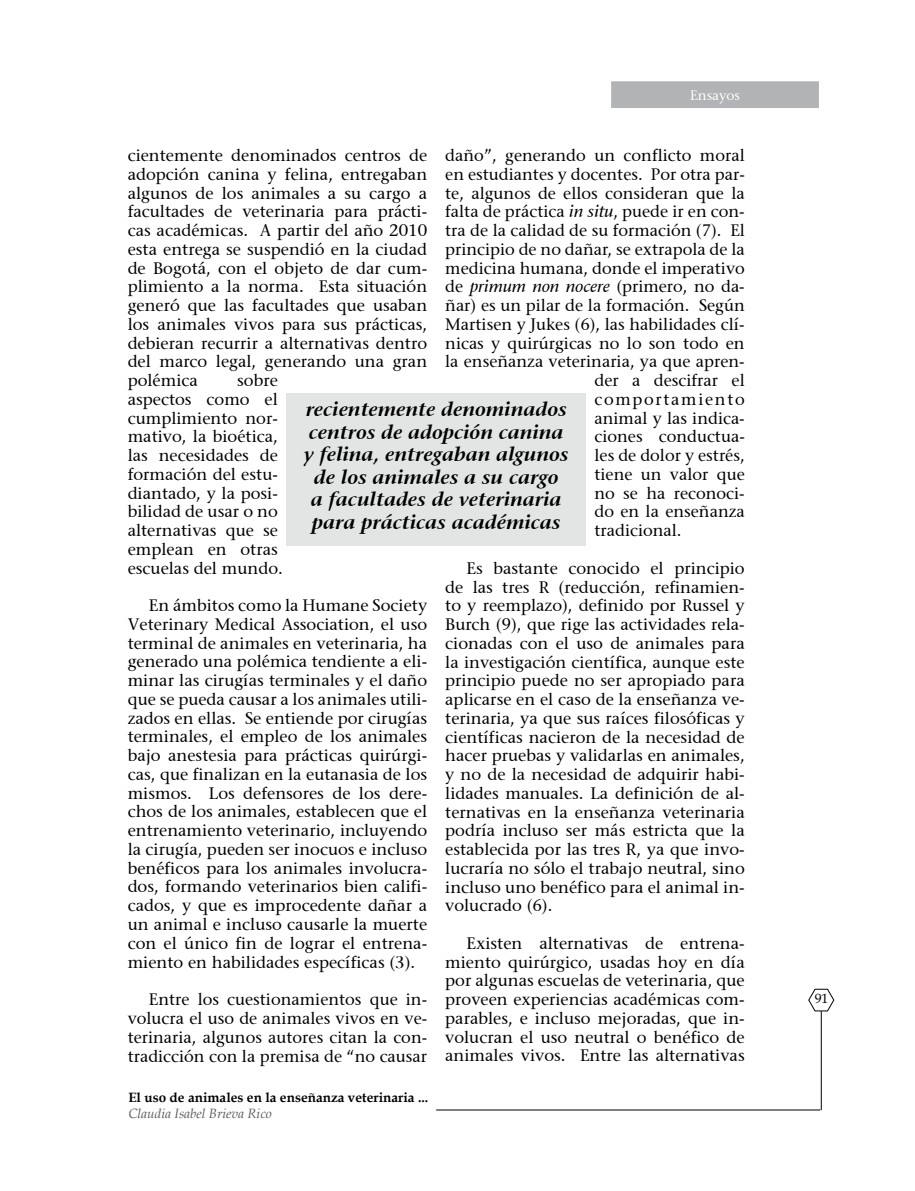
<style>
.page{position:relative;width:915px;height:1191px;background:#fff}
.page>*{position:absolute;margin:0;border:0;box-sizing:border-box;transform-origin:0 0}
.t1{font:italic 600 19.5px/22.5px "Mesouran Serif S Si";color:#000;text-align:center}
.t2{font:16.5px/18.8px "Mesouran Serif S Si";color:#000;text-align:justify}
.t3{font:16.5px "Mesouran Serif S Si";letter-spacing:.1em;color:#000}
.t4{font:700 13.5px "Book Antiqua";color:#000}
.t5{font:italic 13.5px "Book Antiqua";color:#58585a}
.t6{font:13.5px "Mesouran Serif S Si";color:#fff}
.t7{font:13.5px "Book Antiqua";color:#000}
.s1{font-style:italic}
</style>
<div class="page">
<svg style="left:808px;top:988px;width:25px;height:23px"></svg>
<hr style="left:436px;top:1109px;width:384px;height:1px;background:#000">
<hr style="left:820px;top:1011px;width:1px;height:99px;background:#000">
<div style="left:609px;top:80px;width:211px;height:30px;background:#b1b3b4;border:2px solid #fff"></div>
<div style="left:286px;top:393px;width:299px;height:152px;background:#e3e4e4"></div>
<p class="t6" style="left:689px;top:87px;width:52px">Ensayos</p>
<p class="t2" style="left:445px;top:146px;width:301px">daño”, generando un conflicto moral</p>
<p class="t2" style="left:445px;top:165px;width:301px">en estudiantes y docentes. Por otra par-</p>
<p class="t2" style="left:445px;top:183px;width:301px">te, algunos de ellos consideran que la</p>
<p class="t2" style="left:445px;top:202px;width:301px">falta de práctica <span class="s1">in situ</span>, puede ir en con-</p>
<p class="t2" style="left:445px;top:221px;width:301px">tra de la calidad de su formación (7). El</p>
<p class="t2" style="left:445px;top:240px;width:301px">principio de no dañar, se extrapola de la</p>
<p class="t2" style="left:445px;top:258px;width:301px">medicina humana, donde el imperativo</p>
<p class="t2" style="left:445px;top:277px;width:301px">de <span class="s1">primum non nocere</span> (primero, no da-</p>
<p class="t2" style="left:445px;top:296px;width:301px">ñar) es un pilar de la formación. Según</p>
<p class="t2" style="left:445px;top:315px;width:301px">Martisen y Jukes (6), las habilidades clí-</p>
<p class="t2" style="left:445px;top:333px;width:301px">nicas y quirúrgicas no lo son todo en</p>
<p class="t2" style="left:445px;top:352px;width:301px">la enseñanza veterinaria, ya que apren-</p>
<p class="t2" style="left:594px;top:371px;width:152px">der a descifrar el</p>
<p class="t3" style="left:594px;top:389px;width:152px">comportamiento</p>
<p class="t2" style="left:594px;top:408px;width:152px">animal y las indica-</p>
<p class="t2" style="left:594px;top:427px;width:152px">ciones conductua-</p>
<p class="t2" style="left:594px;top:446px;width:152px">les de dolor y estrés,</p>
<p class="t2" style="left:594px;top:464px;width:152px">tiene un valor que</p>
<p class="t2" style="left:594px;top:483px;width:152px">no se ha reconoci-</p>
<p class="t2" style="left:594px;top:502px;width:152px">do en la enseñanza</p>
<p class="t2" style="left:594px;top:521px;width:89px">tradicional.</p>
<p class="t2" style="left:445px;top:558px;width:301px;text-indent:21px">Es bastante conocido el principio de las tres R (reducción, refinamien&shy;to y reemplazo), definido por Russel y Burch (9), que rige las actividades rela&shy;cionadas con el uso de animales para la investigación científica, aunque este principio puede no ser apropiado para aplicarse en el caso de la enseñanza ve&shy;terinaria, ya que sus raíces filosóficas y científicas nacieron de la necesidad de hacer pruebas y validarlas en animales, y no de la necesidad de adquirir habi&shy;lidades manuales. La definición de al&shy;ternativas en la enseñanza veterinaria podría incluso ser más estricta que la establecida por las tres R, ya que invo&shy;lucraría no sólo el trabajo neutral, sino incluso uno benéfico para el animal in&shy;volucrado (6).</p>
<p class="t2" style="left:445px;top:933px;width:301px;text-indent:21px">Existen alternativas de entrena&shy;miento quirúrgico, usadas hoy en día por algunas escuelas de veterinaria, que proveen experiencias académicas com&shy;parables, e incluso mejoradas, que in&shy;volucran el uso neutral o benéfico de animales vivos. Entre las alternativas</p>
<p class="t2" style="left:128px;top:146px;width:301px">cientemente denominados centros de adopción canina y felina, entregaban algunos de los animales a su cargo a facultades de veterinaria para prácti&shy;cas académicas. A partir del año 2010 esta entrega se suspendió en la ciudad de Bogotá, con el objeto de dar cum&shy;plimiento a la norma. Esta situación generó que las facultades que usaban los animales vivos para sus prácticas, debieran recurrir a alternativas dentro del marco legal, generando una gran polémica</p>
<p class="t2" style="left:128px;top:371px;width:157px;text-align:left;text-indent:109px">sobre aspectos como el cumplimiento nor&shy;mativo, la bioética, las necesidades de formación del estu&shy;diantado, y la posi&shy;bilidad de usar o no alternativas que se emplean en otras escuelas del mundo.</p>
<p class="t2" style="left:128px;top:596px;width:301px;text-indent:21px">En ámbitos como la Humane Society Veterinary Medical Association, el uso terminal de animales en veterinaria, ha generado una polémica tendiente a eli&shy;minar las cirugías terminales y el daño que se pueda causar a los animales utili&shy;zados en ellas. Se entiende por cirugías terminales, el empleo de los animales bajo anestesia para prácticas quirúrgi&shy;cas, que finalizan en la eutanasia de los mismos. Los defensores de los dere&shy;chos de los animales, establecen que el entrenamiento veterinario, incluyendo la cirugía, pueden ser inocuos e incluso benéficos para los animales involucra&shy;dos, formando veterinarios bien califi&shy;cados, y que es improcedente dañar a un animal e incluso causarle la muerte con el único fin de lograr el entrena&shy;miento en habilidades específicas (3).</p>
<p class="t2" style="left:128px;top:990px;width:301px;text-indent:21px">Entre los cuestionamientos que in&shy;volucra el uso de animales vivos en ve&shy;terinaria, algunos autores citan la con&shy;tradicción con la premisa de “no causar</p>
<p class="t1" style="left:303px;top:398px;width:266px">recientemente denominados centros de adopción canina y felina, entregaban algunos de los animales a su cargo<br>a facultades de veterinaria para prácticas académicas</p>
<p class="t4" style="left:128px;top:1089px;width:301px">El uso de animales en la enseñanza veterinaria ...</p>
<p class="t5" style="left:128px;top:1106px;width:145px">Claudia Isabel Brieva Rico</p>
<p class="t7" style="left:814px;top:989px;width:15px">91</p>
</div>
